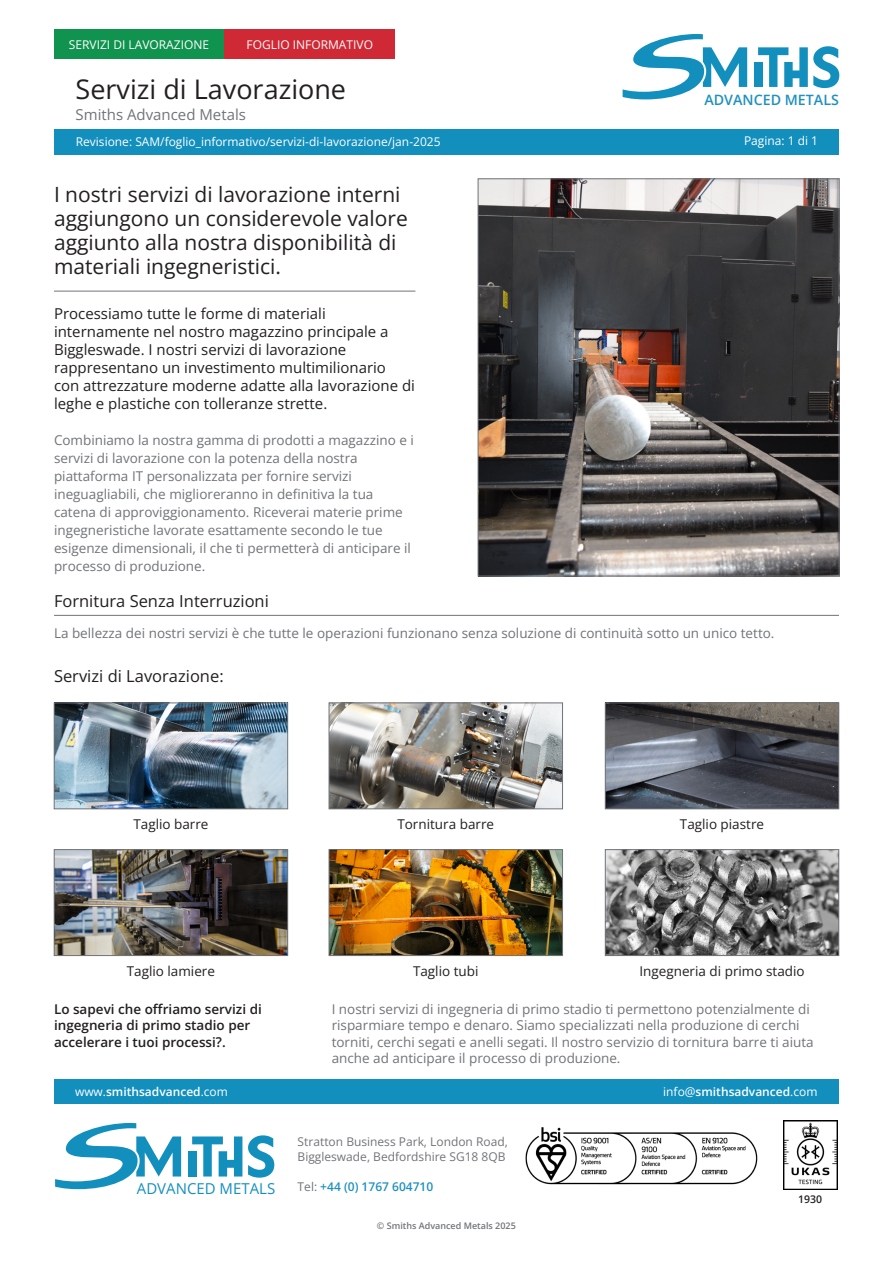
<style>
.page{position:relative;width:893px;height:1263px;background:#fff}
.page>*{position:absolute;margin:0;border:0;box-sizing:border-box;transform-origin:0 0}
.t1{font:27px "Open Sans";color:#231f20}
.t2{font:21px/24px "Open Sans";color:#231f20}
.t3{font:16.5px "Open Sans";color:#231f20}
.t4{font:15px/18px "Open Sans";color:#231f20}
.t5{font:15px "Open Sans";color:#707378}
.t6{font:15px "Open Sans";color:#138fbe}
.t7{font:600 14.25px "Open Sans";color:#2090be}
.t8{font:13.5px/18px "Open Sans";color:#707378}
.t9{font:13.5px "Open Sans";color:#231f20}
.t10{font:600 13.5px/16.5px "Open Sans";color:#231f20}
.t11{font:12px "Open Sans";color:#fff}
.t12{font:12px/15px "Open Sans";color:#707378}
.t13{font:600 12px "Open Sans";color:#fff}
.t14{font:600 12px "Open Sans";color:#2090be}
.t15{font:600 10.5px "Open Sans";color:#231f20}
.t16{font:600 9px "Open Sans";color:#707378}
.s1{font-weight:400}
.s2{font-weight:400;color:#707378}
</style>
<div class="page">
<div style="left:54px;top:129px;width:785px;height:25px;background:#138fbe"></div>
<img style="left:480px;top:181px;width:357px;height:393px">
<div style="left:478px;top:179px;width:361px;height:397px;border:1px solid #707378"></div>
<div style="left:54px;top:130px;width:785px;height:25px;background:#138fbe"></div>
<svg style="left:623px;top:34px;width:124px;height:65px"></svg>
<div style="left:754px;top:62px;width:8px;height:25px;background:#138fbe"></div>
<svg style="left:758px;top:46px;width:81px;height:42px"></svg>
<div style="left:54px;top:29px;width:170px;height:29px;background:#10934f"></div>
<div style="left:225px;top:29px;width:170px;height:29px;background:#cf2935"></div>
<hr style="left:54px;top:291px;width:361px;height:1px;background:#707378">
<svg style="left:55px;top:1123px;width:126px;height:66px"></svg>
<div style="left:188px;top:1151px;width:8px;height:25px;background:#138fbe"></div>
<svg style="left:192px;top:1136px;width:50px;height:40px"></svg>
<svg style="left:248px;top:1135px;width:26px;height:43px"></svg>
<img style="left:525px;top:1127px;width:233px;height:58px">
<img style="left:783px;top:1120px;width:54px;height:69px">
<div style="left:54px;top:1079px;width:785px;height:25px;background:#138fbe"></div>
<hr style="left:54px;top:615px;width:785px;height:1px;background:#707378">
<img style="left:56px;top:705px;width:230px;height:102px">
<div style="left:54px;top:703px;width:234px;height:106px;border:1px solid #707378"></div>
<img style="left:607px;top:705px;width:230px;height:102px">
<div style="left:605px;top:703px;width:234px;height:106px;border:1px solid #707378"></div>
<img style="left:331px;top:705px;width:230px;height:102px">
<div style="left:329px;top:703px;width:234px;height:106px;border:1px solid #707378"></div>
<img style="left:56px;top:851px;width:230px;height:103px">
<div style="left:54px;top:849px;width:234px;height:107px;border:1px solid #707378"></div>
<img style="left:607px;top:851px;width:230px;height:103px">
<div style="left:605px;top:849px;width:234px;height:107px;border:1px solid #707378"></div>
<img style="left:331px;top:851px;width:230px;height:103px">
<div style="left:329px;top:849px;width:234px;height:107px;border:1px solid #707378"></div>
<p class="t11" style="left:69px;top:37px;width:142px">SERVIZI DI LAVORAZIONE</p>
<p class="t11" style="left:247px;top:37px;width:128px">FOGLIO INFORMATIVO</p>
<p class="t1" style="left:76px;top:71px;width:272px">Servizi di Lavorazione</p>
<p class="t5" style="left:76px;top:104px;width:172px">Smiths Advanced Metals</p>
<p class="t11" style="left:76px;top:133px;width:366px">Revisione: SAM/foglio_informativo/servizi-di-lavorazione/jan-2025</p>
<p class="t11" style="left:744px;top:132px;width:76px">Pagina: 1 di 1</p>
<p class="t7" style="left:704px;top:90px;width:136px">ADVANCED METALS</p>
<p class="t11" style="left:96px;top:134px;width:241px">: SMC/info_sheet/heat_tre ments/jun2021</p>
<p class="t11" style="left:747px;top:133px;width:72px">Pages 2 of 2</p>
<p class="t2" style="left:54px;top:182px;width:355px">I nostri servizi di lavorazione interni aggiungono un considerevole valore aggiunto alla nostra disponibilità di materiali ingegneristici.</p>
<p class="t4" style="left:54px;top:304px;width:273px">Processiamo tutte le forme di materiali</p>
<p class="t4" style="left:54px;top:322px;width:336px">internamente nel nostro magazzino principale a<br>Biggleswade. I nostri servizi di lavorazione</p>
<p class="t4" style="left:54px;top:358px;width:362px">rappresentano un investimento multimilionario con attrezzature moderne adatte alla lavorazione di leghe e plastiche con tolleranze strette.</p>
<p class="t8" style="left:54px;top:431px;width:361px">Combiniamo la nostra gamma di prodotti a magazzino e i servizi di lavorazione con la potenza della nostra</p>
<p class="t8" style="left:54px;top:467px;width:300px">piattaforma IT personalizzata per fornire servizi</p>
<p class="t8" style="left:54px;top:485px;width:358px">ineguagliabili, che miglioreranno in definitiva la tua catena di approviggionamento. Riceverai materie prime ingegneristiche lavorate esattamente secondo le tue esigenze dimensionali, il che ti permetterà di anticipare il processo di produzione.</p>
<p class="t3" style="left:54px;top:589px;width:216px">Fornitura Senza Interruzioni</p>
<p class="t8" style="left:54px;top:624px;width:722px">La bellezza dei nostri servizi è che tutte le operazioni funzionano senza soluzione di continuità sotto un unico tetto.</p>
<p class="t3" style="left:54px;top:665px;width:171px">Servizi di Lavorazione:</p>
<p class="t9" style="left:133px;top:815px;width:77px">Taglio barre</p>
<p class="t9" style="left:397px;top:815px;width:98px">Tornitura barre</p>
<p class="t9" style="left:680px;top:815px;width:86px">Taglio piastre</p>
<p class="t9" style="left:127px;top:961px;width:90px">Taglio lamiere</p>
<p class="t9" style="left:413px;top:961px;width:67px">Taglio tubi</p>
<p class="t9" style="left:639px;top:961px;width:167px">Ingegneria di primo stadio</p>
<p class="t10" style="left:54px;top:1000px;width:209px">Lo sapevi che offriamo servizi di ingegneria di primo stadio per</p>
<p class="t10" style="left:54px;top:1033px;width:173px">accelerare i tuoi processi?.</p>
<p class="t8" style="left:332px;top:999px;width:480px">I nostri servizi di ingegneria di primo stadio ti permettono potenzialmente di</p>
<p class="t8" style="left:332px;top:1016px;width:469px">risparmiare tempo e denaro. Siamo specializzati nella produzione di cerchi</p>
<p class="t8" style="left:332px;top:1033px;width:484px;line-height:16.5px">torniti, cerchi segati e anelli segati. Il nostro servizio di tornitura barre ti aiuta anche ad anticipare il processo di produzione.</p>
<p class="t13" style="left:75px;top:1083px;width:154px"><span class="s1">www.</span>smithsadvanced<span class="s1">.com</span></p>
<p class="t13" style="left:663px;top:1084px;width:156px"><span class="s1">info@</span>smithsadvanced<span class="s1">.com</span></p>
<p class="t6" style="left:137px;top:1178px;width:140px">ADVANCED METALS</p>
<p class="t12" style="left:298px;top:1134px;width:212px">Stratton Business Park, London Road,<br>Biggleswade, Bedfordshire SG18 8QB</p>
<p class="t14" style="left:298px;top:1178px;width:137px"><span class="s2">Tel:</span> +44 (0) 1767 604710</p>
<p class="t16" style="left:377px;top:1219px;width:140px">© Smiths Advanced Metals 2025</p>
<p class="t15" style="left:798px;top:1192px;width:26px">1930</p>
</div>
